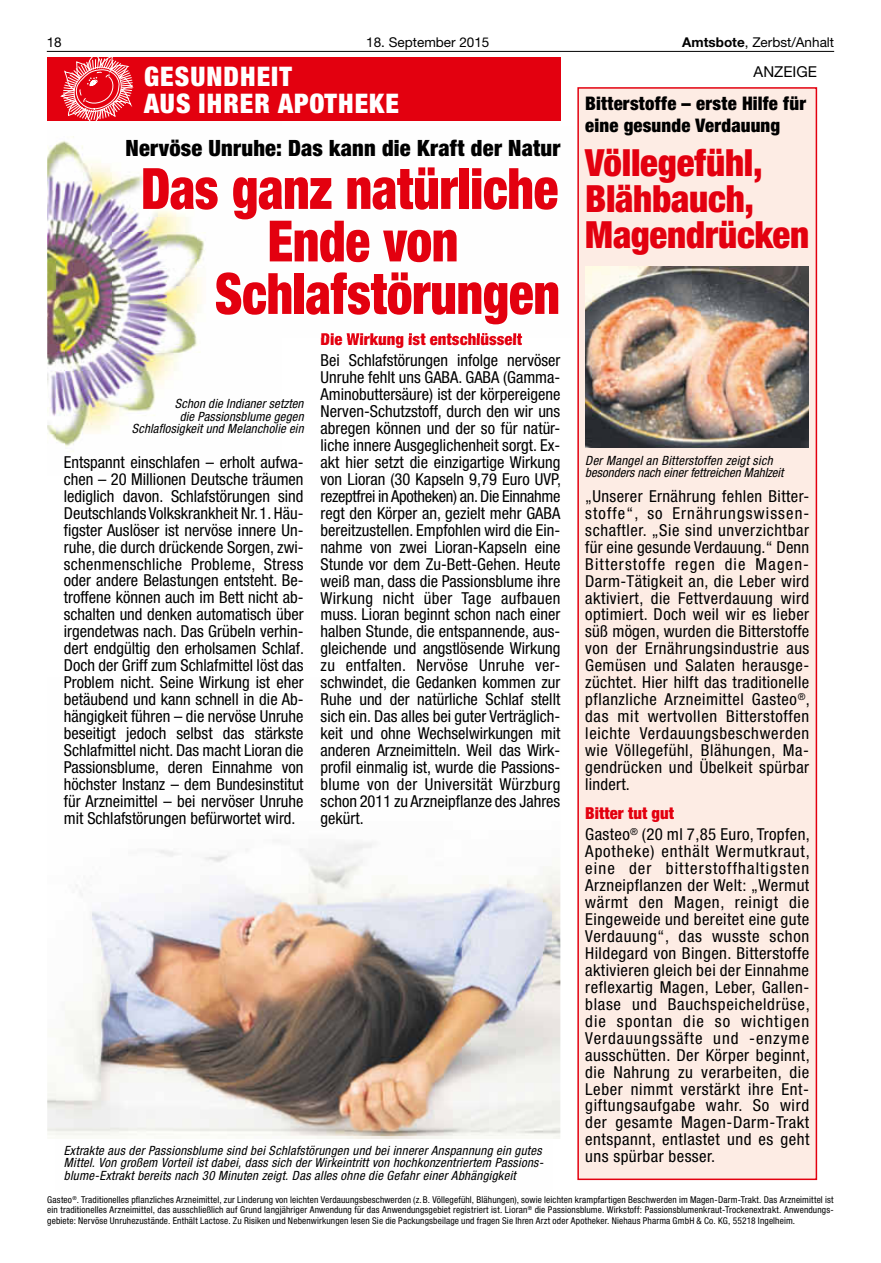
<style>
.page{position:relative;width:881px;height:1263px;background:#fff}
.page>*{position:absolute;margin:0;border:0;box-sizing:border-box;transform-origin:0 0}
.t1{font:900 condensed 57px "Helvetica Neue LT";letter-spacing:-.01em;color:#e3000f;scale:.9 1}
.t2{font:900 condensed 37.5px/36px "Helvetica Neue LT";letter-spacing:-.005em;color:#e3000f}
.t3{font:900 condensed 27px/27px "Helvetica Neue LT";letter-spacing:.04em;color:#fff}
.t4{font:900 condensed 22.5px "Helvetica Neue LT";letter-spacing:.01em;color:#000}
.t5{font:900 condensed 18.75px/21.3px "Helvetica Neue LT";letter-spacing:.01em;color:#000}
.t6{font:condensed 16.5px/17px "Helvetica Neue LT";letter-spacing:.02em;color:#000;text-align:justify}
.t7{font:900 condensed 16.5px "Helvetica Neue LT";letter-spacing:.005em;color:#e3000f}
.t8{font:15px "Helvetica Neue LT";color:#000}
.t9{font:13.5px "Helvetica Neue LT";color:#000}
.t10{font:italic condensed 12.75px/12.8px "Helvetica Neue LT";letter-spacing:.02em;color:#000}
.t11{font:condensed 9.3px/10.5px "Helvetica Neue LT";letter-spacing:.015em;color:#000;text-align:justify}
.s1{font-weight:700}
.s2{font-weight:900;color:#e3000f}
</style>
<div class="page">
<hr style="left:47px;top:51px;width:786px;height:1px;background:#000">
<img style="left:47px;top:136px;width:153px;height:316px">
<div style="left:47px;top:57px;width:513px;height:64px;background:#e3000f"></div>
<div style="left:578px;top:88px;width:238px;height:1091px;background:#fdece4"></div>
<div style="left:577px;top:87px;width:239px;height:1093px;border:2px solid #e3000f"></div>
<img style="left:47px;top:843px;width:513px;height:296px">
<img style="left:585px;top:267px;width:223px;height:180px">
<svg style="left:60px;top:57px;width:74px;height:64px"></svg>
<img style="left:56px;top:1136px;width:496px;height:3px">
<img style="left:113px;top:136px;width:410px;height:202px">
<img style="left:321px;top:333px;width:201px;height:5px">
<p class="t9" style="left:47px;top:34px;width:17px">18</p>
<p class="t9" style="left:366px;top:34px;width:125px">18. September 2015</p>
<p class="t9" style="left:682px;top:34px;width:153px"><span class="s1">Amtsbote</span>, Zerbst/Anhalt</p>
<h3 class="t3" style="left:144px;top:62px;width:256px">GESUNDHEIT<br>AUS IHRER APOTHEKE</h3>
<h3 class="t4" style="left:125px;top:135px;width:436px">Nervöse Unruhe: Das kann die Kraft der Natur</h3>
<h1 class="t1" style="left:141px;top:153px;width:465px">Das ganz natürliche</h1>
<h1 class="t1" style="left:267px;top:206px;width:213px">Ende von</h1>
<h1 class="t1" style="left:215px;top:258px;width:385px">Schlafstörungen</h1>
<p class="t10" style="left:132px;top:397px;width:173px;text-align:right">Schon die Indianer setzten<br>die Passionsblume gegen<br>Schlaflosigkeit und Melancholie ein</p>
<p class="t6" style="left:64px;top:453px;width:242px">Entspannt einschlafen – erholt aufwa&shy;chen – 20 Mil lionen Deutsche träumen lediglich davon. Schlafstörungen sind Deutschlands Volkskrankheit Nr. 1. Häu&shy;figster Auslöser ist nervöse innere Un&shy;ruhe, die durch drückende Sorgen, zwi&shy;schenmenschliche Probleme, Stress oder andere Belastungen entsteht. Be&shy;troffene können auch im Bett nicht ab&shy;schalten und denken automatisch über irgendetwas nach. Das Grübeln verhin&shy;dert endgültig den erholsamen Schlaf.<br>Doch der Griff zum Schlafmittel löst das Problem nicht. Seine Wirkung ist eher betäubend und kann schnell in die Ab&shy;hängigkeit führen – die nervöse Unruhe beseitigt jedoch selbst das stärkste Schlafmittel nicht. Das macht Lioran die Passionsblume, deren Einnahme von höchster Instanz – dem Bundesinstitut für Arzneimittel – bei nervöser Unruhe mit Schlafstörungen befürwortet wird.</p>
<p class="t7" style="left:320px;top:329px;width:203px">Die Wirkung ist entschlüsselt</p>
<p class="t6" style="left:320px;top:352px;width:242px">Bei Schlafstörungen infolge nervöser Unruhe fehlt uns GABA. GABA (Gamma-Aminobuttersäure) ist der körpereigene Nerven-Schutzstoff, durch den wir uns abregen können und der so für natür&shy;liche innere Ausgeglichenheit sorgt. Ex&shy;akt hier setzt die einzigartige Wirkung von Lioran (30 Kapseln 9,79 Euro UVP, rezeptfrei in Apotheken) an. Die Einnahme regt den Körper an, gezielt mehr GABA bereitzustellen. Empfohlen wird die Ein&shy;nahme von zwei Lioran-Kapseln eine Stunde vor dem Zu-Bett-Gehen. Heute weiß man, dass die Passionsblume ihre Wirkung nicht über Tage aufbauen muss. Lioran beginnt schon nach einer halben Stunde, die entspannende, aus&shy;gleichende und angstlösende Wirkung zu entfalten. Nervöse Unruhe ver&shy;schwindet, die Gedanken kommen zur Ruhe und der natürliche Schlaf stellt sich ein. Das alles bei guter Verträglich&shy;keit und ohne Wechselwirkungen mit anderen Arzneimitteln. Weil das Wirk&shy;profil einmalig ist, wurde die Pas sions&shy;blume von der Universität Würzburg schon 2011 zu Arzneipflanze des Jahres gekürt.</p>
<p class="t10" style="left:64px;top:1143px;width:481px">Extrakte aus der Passionsblume sind bei Schlafstörungen und bei innerer Anspannung ein gutes<br>Mittel. Von großem Vorteil ist dabei, dass sich der Wirkeintritt von hochkonzentriertem Passions&shy;blume-Extrakt bereits nach 30 Minuten zeigt. Das alles ohne die Gefahr einer Abhängigkeit</p>
<p class="t8" style="left:753px;top:63px;width:65px">ANZEIGE</p>
<p class="t5" style="left:585px;top:93px;width:222px">Bitterstoffe – erste Hilfe für eine gesunde Verdauung</p>
<h2 class="t2" style="left:585px;top:144px;width:225px">Völlegefühl,<br>Blähbauch,<br>Magendrücken</h2>
<p class="t10" style="left:585px;top:454px;width:200px">Der Mangel an Bitterstoffen zeigt sich besonders nach einer fettreichen Mahlzeit</p>
<p class="t6" style="left:585px;top:487px;width:226px">„Unserer Ernährung fehlen Bitter&shy;stoffe“, so Ernährungswissen&shy;schaftler. „Sie sind unverzichtbar für eine gesunde Verdauung.“ Denn Bitterstoffe regen die Magen-Darm-Tätigkeit an, die Leber wird aktiviert, die Fettverdauung wird optimiert. Doch weil wir es lieber süß mögen, wurden die Bitterstoffe von der Ernährungsindustrie aus Gemüsen und Salaten herausge&shy;züchtet. Hier hilft das traditionelle pflanzliche Arzneimittel Gasteo<sup>®</sup>, das mit wertvollen Bitterstoffen leichte Verdauungsbeschwerden wie Völlegefühl, Blähungen, Ma&shy;gen drücken und Übelkeit spürbar lindert.</p>
<p class="t6" style="left:585px;top:802px;width:226px;line-height:21.1px"><span class="s2">Bitter tut gut<br></span>Gasteo<sup>®</sup> (20 ml 7,85 Euro, Tropfen,</p>
<p class="t6" style="left:585px;top:843px;width:226px">Apo theke) enthält Wermutkraut, eine der bitter stoffhaltigsten Arzneipflanzen der Welt: „Wermut wärmt den Magen, reinigt die Ein geweide und bereitet eine gute Verdauung“, das wusste schon Hildegard von Bingen. Bitterstoffe aktivieren gleich bei der Einnah me reflexartig Magen, Leber, Gallen&shy;blase und Bauchspeicheldrüse, die spontan die so wichtigen Verdauungssäfte und -enzyme ausschütten. Der Körper beginnt, die Nah rung zu verarbeiten, die Leber nimmt ver stärkt ihre Ent&shy;giftungsaufgabe wahr. So wird der gesamte Magen-Darm-Trakt entspannt, entlastet und es geht uns spürbar besser.</p>
<p class="t11" style="left:47px;top:1194px;width:787px">Gasteo<sup>®</sup>. Traditionelles pflanzliches Arzneimittel, zur Linderung von leichten Verdauungsbeschwerden (z. B. Völlegefühl, Blähungen), sowie leichten krampfartigen Beschwerden im Magen-Darm-Trakt. Das Arzneimittel ist ein traditionelles Arzneimittel, das ausschließlich auf Grund langjähriger Anwendung für das Anwendungsgebiet registriert ist. Lioran<sup>®</sup> die Passionsblume. Wirkstoff: Passionsblumenkraut-Trockenextrakt. Anwendungs&shy;gebiete: Nervöse Unruhezustände. Enthält Lactose. Zu Risiken und Nebenwirkungen lesen Sie die Packungsbeilage und fragen Sie Ihren Arzt oder Apotheker. Niehaus Pharma GmbH &amp; Co. KG, 55218 Ingelheim.</p>
</div>
